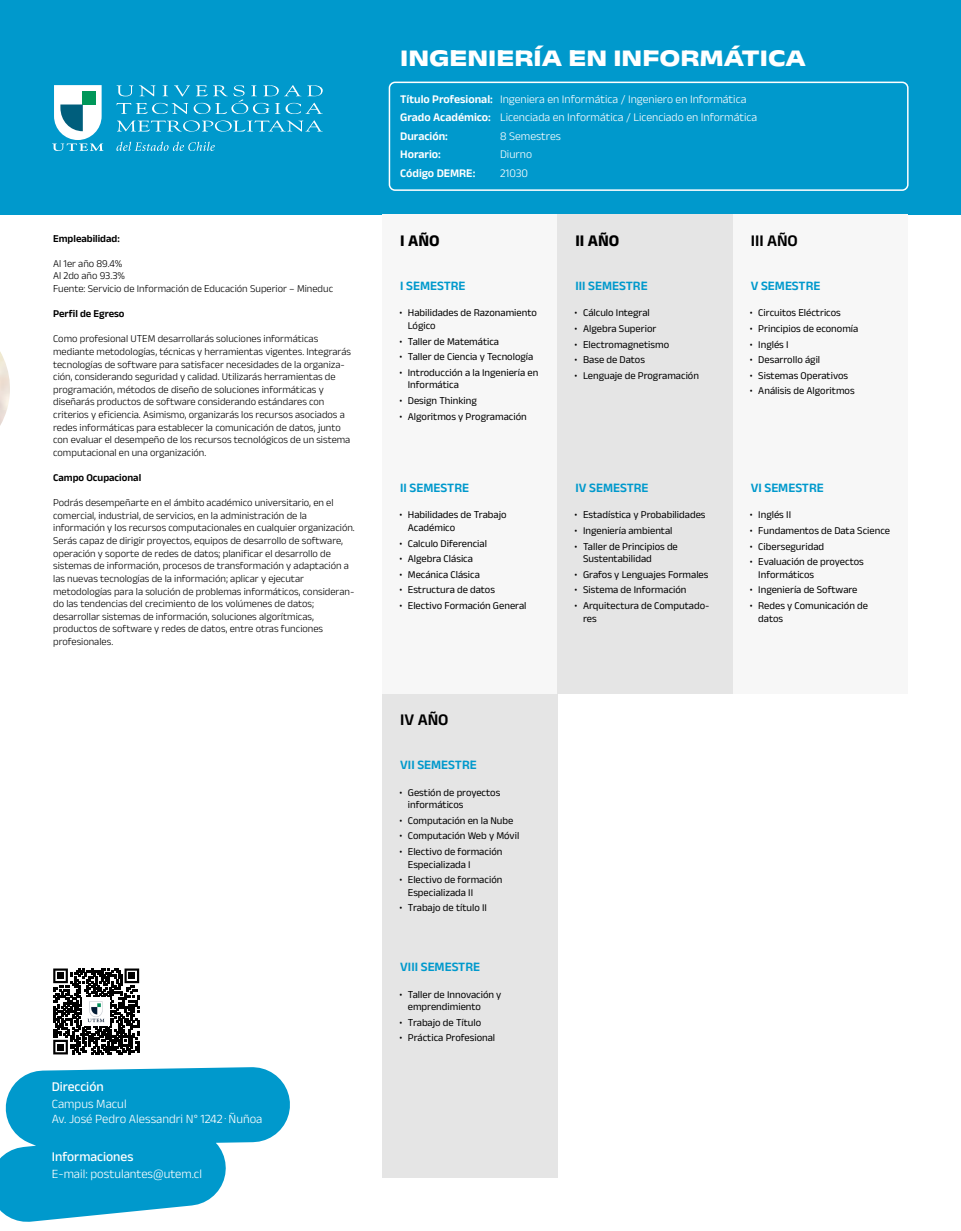
<style>
.page{position:relative;width:961px;height:1231px;background:#fff}
.page>*{position:absolute;margin:0;border:0;box-sizing:border-box;transform-origin:0 0}
.t1{font:800 24.15px "Anek Latin Expanded";color:#fff}
.t2{font:600 16.5px "Anek Latin";color:#000}
.t3{font:700 16.5px "Anek Latin";color:#000}
.t4{font:500 13.5px "Anek Latin";color:#fff}
.t5{font:600 12.9px "Anek Latin";color:#09c}
.t6{font:300 12.75px/15.3px "Anek Latin";color:#fff}
.t7{font:300 11.7px/18.6px "Anek Latin";color:#fff}
.t8{font:600 11.7px/18.6px "Anek Latin";color:#fff}
.t9{font:300 10.5px/12.6px "Anek Latin";color:#000}
.t10{font:10.5px/12.6px "Anek Latin";color:#000}
.t11{font:600 10.5px "Anek Latin";color:#000}
</style>
<div class="page">
<div style="left:0;top:1px;width:961px;height:214px;background:#09c"></div>
<svg style="left:0;top:1083px;width:47px;height:139px"></svg>
<img style="left:0;top:352px;width:10px;height:74px">
<img style="left:15px;top:81px;width:894px;height:1139px">
<p class="t11" style="left:53px;top:231px;width:68px">Empleabilidad:</p>
<p class="t9" style="left:53px;top:256px;width:281px">Al 1er año 89.4%<br>Al 2do año 93.3%<br>Fuente: Servicio de Información de Educación Superior – Mineduc</p>
<p class="t11" style="left:53px;top:307px;width:73px">Perfil de Egreso</p>
<p class="t9" style="left:53px;top:332px;width:299px">Como profesional UTEM desarrollarás soluciones informáticas mediante metodologías, técnicas y herramientas vigentes. Integrarás tecnologías de software para satisfacer necesidades de la organiza&shy;ción, considerando seguridad y calidad. Utilizarás herramientas de programación, métodos de diseño de soluciones informáticas y diseñarás productos de software considerando estándares con criterios y eficiencia. Asimismo, organizarás los recursos asociados a redes informáticas para establecer la comunicación de datos, junto con evaluar el desempeño de los recursos tecnológicos de un sistema computacional en una organización.</p>
<p class="t11" style="left:53px;top:470px;width:89px">Campo Ocupacional</p>
<p class="t9" style="left:53px;top:496px;width:303px">Podrás desempeñarte en el ámbito académico universitario, en el comercial, industrial, de servicios, en la administración de la información y los recursos computacionales en cualquier organización.<br>Serás capaz de dirigir proyectos, equipos de desarrollo de software, operación y soporte de redes de datos; planificar el desarrollo de sistemas de información, procesos de transformación y adaptación a las nuevas tecnologías de la información; aplicar y ejecutar metodologías para la solución de problemas informáticos, consideran&shy;do las tendencias del crecimiento de los volúmenes de datos; desarrollar sistemas de información, soluciones algorítmicas, productos de software y redes de datos, entre otras funciones profesionales.</p>
<p class="t4" style="left:52px;top:1077px;width:53px">Dirección</p>
<p class="t6" style="left:52px;top:1095px;width:212px">Campus Macul<br>Av. José Pedro Alessandri N° 1242 · Ñuñoa</p>
<p class="t4" style="left:52px;top:1147px;width:83px">Informaciones</p>
<p class="t6" style="left:52px;top:1165px;width:152px">E-mail: postulantes@utem.cl</p>
<h1 class="t1" style="left:400px;top:42px;width:407px">INGENIERÍA EN INFORMÁTICA</h1>
<p class="t8" style="left:400px;top:89px;width:94px">Título Profesional:<br>Grado Académico:<br>Duración:<br>Horario:<br>Código DEMRE:</p>
<p class="t7" style="left:500px;top:89px;width:259px">Ingeniera en Informática / Ingeniero en Informática<br>Licenciada en Informática / Licenciado en Informática<br>8 Semestres<br>Diurno<br>21030</p>
<h2 class="t3" style="left:400px;top:229px;width:41px">I AÑO</h2>
<p class="t5" style="left:400px;top:277px;width:67px">I SEMESTRE</p>
<p class="t10" style="left:408px;top:306px;width:130px;text-indent:-9px">• Habilidades de Razonamiento<br>Lógico</p>
<p class="t10" style="left:399px;top:334px;width:101px">• Taller de Matemática</p>
<p class="t10" style="left:399px;top:350px;width:135px">• Taller de Ciencia y Tecnología</p>
<p class="t10" style="left:408px;top:365px;width:132px;text-indent:-9px">• Introducción a la Ingeniería en<br>Informática</p>
<p class="t10" style="left:399px;top:394px;width:79px">• Design Thinking</p>
<p class="t10" style="left:399px;top:409px;width:129px">• Algoritmos y Programación</p>
<p class="t5" style="left:400px;top:479px;width:70px">II SEMESTRE</p>
<p class="t10" style="left:408px;top:508px;width:100px;text-indent:-9px">• Habilidades de Trabajo<br>Académico</p>
<p class="t10" style="left:399px;top:536px;width:89px">• Calculo Diferencial</p>
<p class="t10" style="left:399px;top:552px;width:75px">• Algebra Clásica</p>
<p class="t10" style="left:399px;top:567px;width:82px">• Mecánica Clásica</p>
<p class="t10" style="left:399px;top:583px;width:97px">• Estructura de datos</p>
<p class="t10" style="left:399px;top:599px;width:129px">• Electivo Formación General</p>
<h2 class="t2" style="left:400px;top:708px;width:50px">IV AÑO</h2>
<p class="t5" style="left:400px;top:756px;width:78px">VII SEMESTRE</p>
<p class="t10" style="left:408px;top:785px;width:94px;text-indent:-9px">• Gestión de proyectos informáticos</p>
<p class="t10" style="left:399px;top:813px;width:116px">• Computación en la Nube</p>
<p class="t10" style="left:399px;top:829px;width:121px">• Computación Web y Móvil</p>
<p class="t10" style="left:408px;top:844px;width:96px;text-indent:-9px">• Electivo de formación<br>Especializada I</p>
<p class="t10" style="left:408px;top:872px;width:96px;text-indent:-9px">• Electivo de formación<br>Especializada II</p>
<p class="t10" style="left:399px;top:901px;width:89px">• Trabajo de título II</p>
<p class="t5" style="left:400px;top:958px;width:81px">VIII SEMESTRE</p>
<p class="t10" style="left:408px;top:987px;width:95px;text-indent:-9px">• Taller de Innovación y emprendimiento</p>
<p class="t10" style="left:399px;top:1015px;width:83px">• Trabajo de Título</p>
<p class="t10" style="left:399px;top:1031px;width:97px">• Práctica Profesional</p>
<h2 class="t3" style="left:575px;top:229px;width:45px">II AÑO</h2>
<p class="t5" style="left:575px;top:277px;width:74px">III SEMESTRE</p>
<p class="t10" style="left:574px;top:306px;width:77px">• Cálculo Integral</p>
<p class="t10" style="left:574px;top:322px;width:83px">• Algebra Superior</p>
<p class="t10" style="left:574px;top:337px;width:96px">• Electromagnetismo</p>
<p class="t10" style="left:574px;top:353px;width:72px">• Base de Datos</p>
<p class="t10" style="left:574px;top:368px;width:126px">• Lenguaje de Programación</p>
<p class="t5" style="left:575px;top:479px;width:75px">IV SEMESTRE</p>
<p class="t10" style="left:574px;top:508px;width:132px">• Estadística y Probabilidades</p>
<p class="t10" style="left:574px;top:524px;width:99px">• Ingeniería ambiental</p>
<p class="t10" style="left:583px;top:539px;width:96px;text-indent:-9px">• Taller de Principios de<br>Sustentabilidad</p>
<p class="t10" style="left:574px;top:567px;width:135px">• Grafos y Lenguajes Formales</p>
<p class="t10" style="left:574px;top:583px;width:113px">• Sistema de Información</p>
<p class="t10" style="left:583px;top:599px;width:128px;text-indent:-9px">• Arquitectura de Computado&shy;res</p>
<h2 class="t2" style="left:750px;top:229px;width:49px">III AÑO</h2>
<p class="t5" style="left:750px;top:277px;width:71px">V SEMESTRE</p>
<p class="t10" style="left:749px;top:306px;width:93px">• Circuitos Eléctricos</p>
<p class="t10" style="left:749px;top:322px;width:110px">• Principios de economía</p>
<p class="t10" style="left:749px;top:337px;width:40px">• Inglés I</p>
<p class="t10" style="left:749px;top:353px;width:72px">• Desarrollo ágil</p>
<p class="t10" style="left:749px;top:368px;width:100px">• Sistemas Operativos</p>
<p class="t10" style="left:749px;top:384px;width:106px">• Análisis de Algoritmos</p>
<p class="t5" style="left:750px;top:479px;width:75px">VI SEMESTRE</p>
<p class="t10" style="left:749px;top:508px;width:43px">• Inglés II</p>
<p class="t10" style="left:749px;top:524px;width:142px">• Fundamentos de Data Science</p>
<p class="t10" style="left:749px;top:539px;width:76px">• Ciberseguridad</p>
<p class="t10" style="left:758px;top:555px;width:107px;text-indent:-9px">• Evaluación de proyectos<br>Informáticos</p>
<p class="t10" style="left:749px;top:583px;width:109px">• Ingeniería de Software</p>
<p class="t10" style="left:758px;top:599px;width:111px;text-indent:-9px">• Redes y Comunicación de datos</p>
</div>
